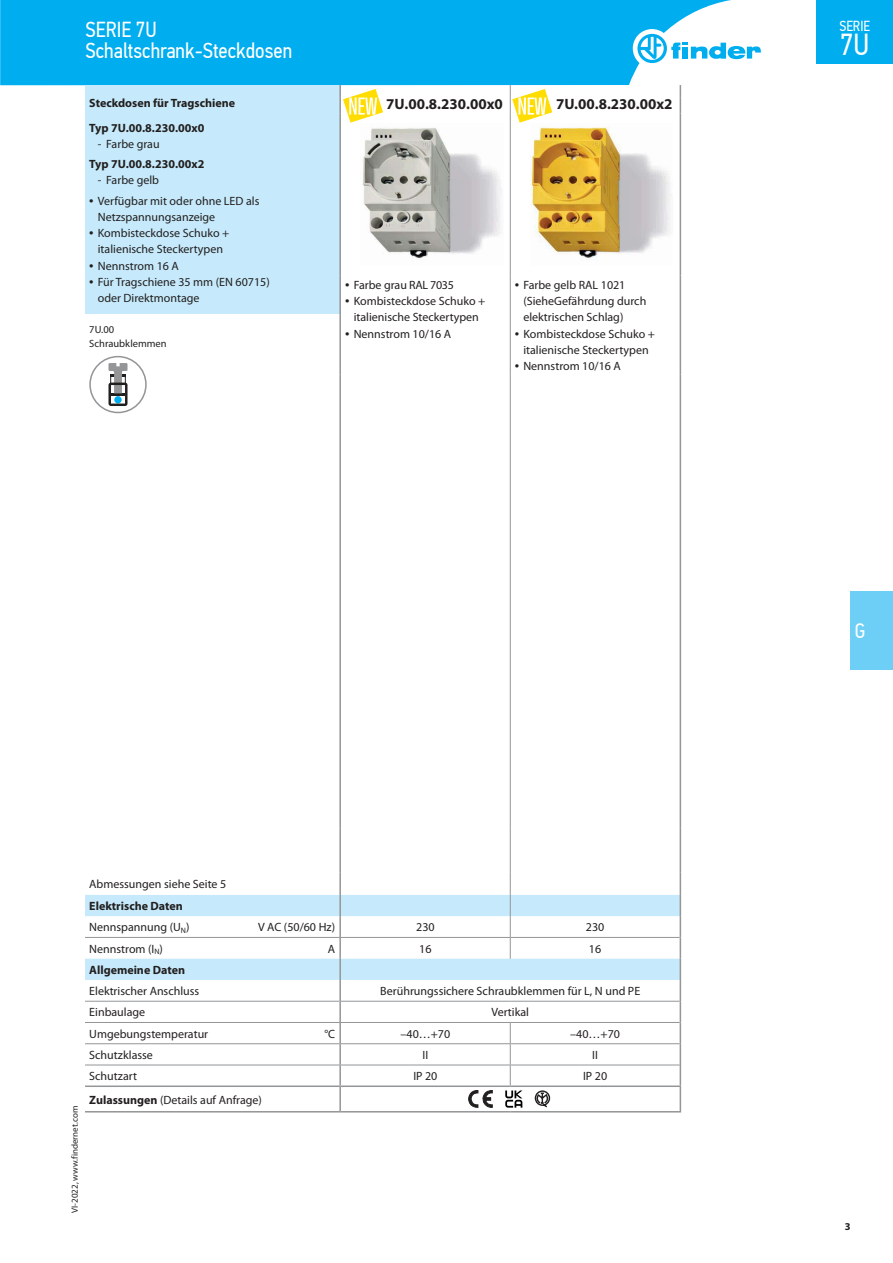
<style>
.page{position:relative;width:893px;height:1263px;background:#fff}
.page>*{position:absolute;margin:0;border:0;box-sizing:border-box;transform-origin:0 0}
.t1{font:30.3px "PF Din Text Cond Pro";color:#fff}
.t2{font:21.75px/21px "PF Din Text Cond Pro";color:#fff}
.t3{font:21px "PF Din Text Cond Pro";color:#fff}
.t4{font:700 15px "Myriad Pro";color:#221f1f}
.t5{font:14.55px "PF Din Text Cond Pro";color:#fff}
.t6{font:12px/16.2px "Myriad Pro";color:#221f1f}
.t7{font:700 12px/24.8px "Myriad Pro";color:#221f1f}
.t8{font:10.5px/14.2px "Myriad Pro";color:#221f1f}
.t9{font:700 10.5px "Myriad Pro";color:#221f1f}
.t10{font:9px "Myriad Pro";color:#221f1f}
.s1{font-size:15.75px}
.s2{font-weight:400}
.s3{font-weight:700}
</style>
<div class="page">
<div style="left:850px;top:591px;width:43px;height:79px;background:#6dcff6"></div>
<div style="left:0;top:0;width:731px;height:85px;background:#00adef"></div>
<div style="left:633px;top:29px;width:38px;height:39px;background:#fff;border-radius:50%"></div>
<svg style="left:637px;top:34px;width:124px;height:29px"></svg>
<div style="left:816px;top:0;width:77px;height:64px;background:#00adef"></div>
<div style="left:85px;top:85px;width:255px;height:229px;background:#c6eafb"></div>
<svg style="left:85px;top:895px;width:595px;height:85px;fill:#c8eafb"></svg>
<hr style="left:339px;top:959px;width:2px;height:21px;background:#939597">
<hr style="left:85px;top:1001px;width:254px;height:1px;background:#939597">
<hr style="left:341px;top:1001px;width:169px;height:1px;background:#939597">
<hr style="left:510px;top:1001px;width:170px;height:1px;background:#939597">
<hr style="left:339px;top:374px;width:2px;height:455px;background:#939597">
<hr style="left:339px;top:829px;width:2px;height:44px;background:#939597">
<hr style="left:339px;top:873px;width:2px;height:22px;background:#939597">
<hr style="left:510px;top:374px;width:1px;height:455px;background:#939597">
<hr style="left:510px;top:829px;width:1px;height:44px;background:#939597">
<hr style="left:680px;top:374px;width:1px;height:455px;background:#939597">
<hr style="left:680px;top:829px;width:1px;height:44px;background:#939597">
<hr style="left:85px;top:1022px;width:255px;height:1px;background:#939597">
<hr style="left:85px;top:1043px;width:255px;height:1px;background:#939597">
<hr style="left:85px;top:1065px;width:255px;height:1px;background:#939597">
<svg style="left:680px;top:85px;width:1px;height:28px"></svg>
<hr style="left:680px;top:113px;width:1px;height:163px;background:#939597">
<hr style="left:680px;top:276px;width:1px;height:98px;background:#939597">
<hr style="left:339px;top:113px;width:2px;height:163px;background:#939597">
<hr style="left:339px;top:276px;width:2px;height:98px;background:#939597">
<hr style="left:339px;top:895px;width:2px;height:21px;background:#939597">
<hr style="left:339px;top:916px;width:2px;height:21px;background:#939597">
<hr style="left:85px;top:937px;width:255px;height:1px;background:#939597">
<hr style="left:339px;top:938px;width:2px;height:21px;background:#939597">
<hr style="left:339px;top:980px;width:2px;height:21px;background:#939597">
<hr style="left:339px;top:1001px;width:2px;height:21px;background:#939597">
<hr style="left:339px;top:1023px;width:2px;height:20px;background:#939597">
<hr style="left:339px;top:1044px;width:2px;height:21px;background:#939597">
<hr style="left:339px;top:1065px;width:2px;height:20px;background:#939597">
<hr style="left:339px;top:1087px;width:2px;height:24px;background:#939597">
<hr style="left:340px;top:937px;width:170px;height:1px;background:#939597">
<hr style="left:510px;top:937px;width:170px;height:1px;background:#939597">
<svg style="left:510px;top:873px;width:1px;height:86px"></svg>
<hr style="left:340px;top:1022px;width:170px;height:1px;background:#939597">
<hr style="left:510px;top:1022px;width:170px;height:1px;background:#939597">
<hr style="left:340px;top:1043px;width:170px;height:1px;background:#939597">
<hr style="left:510px;top:1043px;width:170px;height:1px;background:#939597">
<hr style="left:340px;top:1065px;width:170px;height:1px;background:#939597">
<hr style="left:510px;top:1065px;width:170px;height:1px;background:#939597">
<svg style="left:680px;top:873px;width:1px;height:238px"></svg>
<hr style="left:85px;top:1085px;width:255px;height:2px;background:#939597">
<hr style="left:340px;top:1085px;width:170px;height:2px;background:#939597">
<hr style="left:510px;top:1085px;width:171px;height:2px;background:#939597">
<hr style="left:85px;top:1111px;width:255px;height:1px;background:#939597">
<hr style="left:340px;top:1111px;width:170px;height:1px;background:#939597">
<hr style="left:510px;top:1111px;width:171px;height:1px;background:#939597">
<hr style="left:510px;top:113px;width:1px;height:163px;background:#939597">
<hr style="left:510px;top:276px;width:1px;height:98px;background:#939597">
<div style="left:89px;top:356px;width:58px;height:57px;border:2px solid #939597;border-radius:50%"></div>
<svg style="left:108px;top:363px;width:20px;height:43px"></svg>
<img style="left:362px;top:128px;width:140px;height:131px">
<img style="left:530px;top:127px;width:141px;height:131px">
<svg style="left:505px;top:1023px;width:17px;height:85px"></svg>
<svg style="left:469px;top:1090px;width:23px;height:17px"></svg>
<svg style="left:535px;top:1090px;width:15px;height:17px"></svg>
<svg style="left:510px;top:85px;width:42px;height:37px"></svg>
<svg style="left:339px;top:85px;width:44px;height:37px"></svg>
<h2 class="t2" style="left:85px;top:19px;width:208px">SERIE 7U<br>Schaltschrank-Steckdosen</h2>
<p class="t7" style="left:89px;top:91px;width:147px">Steckdosen für Tragschiene<br>Typ 7U.00.8.230.00x0</p>
<p class="t6" style="left:98px;top:137px;width:63px">- Farbe grau</p>
<p class="t7" style="left:89px;top:153px;width:117px">Typ 7U.00.8.230.00x2</p>
<p class="t6" style="left:98px;top:173px;width:63px">- Farbe gelb</p>
<p class="t6" style="left:98px;top:194px;width:163px;text-indent:-9px"><span class="s1">•</span> Verfügbar mit oder ohne LED als<br>Netzspannungsanzeige</p>
<p class="t6" style="left:89px;top:226px;width:142px;text-align:center"><span class="s1">•</span> Kombisteckdose Schuko + italienische Steckertypen</p>
<p class="t6" style="left:89px;top:258px;width:91px"><span class="s1">•</span> Nennstrom 16 A</p>
<p class="t6" style="left:98px;top:275px;width:173px;text-indent:-9px"><span class="s1">•</span> Für Tragschiene 35 mm (EN 60715) oder Direktmontage</p>
<p class="t8" style="left:89px;top:323px;width:79px">7U.00<br>Schraubklemmen</p>
<p class="t4" style="left:386px;top:98px;width:118px">7U.00.8.230.00x0</p>
<p class="t4" style="left:556px;top:98px;width:118px">7U.00.8.230.00x2</p>
<p class="t6" style="left:345px;top:278px;width:110px"><span class="s1">•</span> Farbe grau RAL 7035</p>
<p class="t6" style="left:345px;top:294px;width:142px;text-align:center"><span class="s1">•</span> Kombisteckdose Schuko + italienische Steckertypen</p>
<p class="t6" style="left:345px;top:326px;width:108px"><span class="s1">•</span> Nennstrom 10/16 A</p>
<p class="t6" style="left:523px;top:278px;width:124px;text-indent:-9px"><span class="s1">•</span> Farbe gelb RAL 1021 (SieheGefährdung durch elektrischen Schlag)</p>
<p class="t6" style="left:515px;top:326px;width:142px;text-align:center"><span class="s1">•</span> Kombisteckdose Schuko + italienische Steckertypen</p>
<p class="t6" style="left:515px;top:359px;width:108px"><span class="s1">•</span> Nennstrom 10/16 A</p>
<p class="t10" style="left:71px;top:1213px;width:108px;rotate:-90deg">VI-2022, www.findernet.com</p>
<p class="t6" style="left:89px;top:877px;width:139px">Abmessungen siehe Seite 5</p>
<p class="t7" style="left:89px;top:896px;width:102px;line-height:21.3px">Elektrische Daten<br><span class="s2">Nennspannung (U</span><sub>N</sub><span class="s2">)</span></p>
<p class="t6" style="left:258px;top:920px;width:79px">V AC (50/60 Hz)</p>
<p class="t6" style="left:416px;top:920px;width:20px">230</p>
<p class="t6" style="left:586px;top:920px;width:20px">230</p>
<p class="t6" style="left:89px;top:941px;width:75px">Nennstrom (I<sub>N</sub>)</p>
<p class="t6" style="left:328px;top:941px;width:9px">A</p>
<p class="t6" style="left:419px;top:941px;width:14px">16</p>
<p class="t6" style="left:589px;top:941px;width:14px">16</p>
<p class="t7" style="left:89px;top:958px;width:97px">Allgemeine Daten</p>
<p class="t6" style="left:89px;top:984px;width:112px">Elektrischer Anschluss</p>
<p class="t6" style="left:380px;top:984px;width:261px">Berührungssichere Schraubklemmen für L, N und PE</p>
<p class="t6" style="left:89px;top:1005px;width:57px">Einbaulage</p>
<p class="t6" style="left:491px;top:1005px;width:39px">Vertikal</p>
<p class="t6" style="left:89px;top:1026px;width:120px">Umgebungstemperatur</p>
<p class="t6" style="left:324px;top:1026px;width:12px">°C</p>
<p class="t6" style="left:400px;top:1026px;width:51px">–40…+70</p>
<p class="t6" style="left:570px;top:1026px;width:51px">–40…+70</p>
<p class="t6" style="left:89px;top:1048px;width:65px">Schutzklasse</p>
<p class="t6" style="left:423px;top:1048px;width:7px">II</p>
<p class="t6" style="left:592px;top:1048px;width:7px">II</p>
<p class="t6" style="left:89px;top:1069px;width:49px">Schutzart</p>
<p class="t6" style="left:413px;top:1069px;width:26px">IP 20</p>
<p class="t6" style="left:583px;top:1069px;width:26px">IP 20</p>
<p class="t6" style="left:89px;top:1092px;width:174px"><span class="s3">Zulassungen</span> (Details auf Anfrage)</p>
<p class="t5" style="left:839px;top:18px;width:32px">SERIE</p>
<h1 class="t1" style="left:840px;top:27px;width:31px">7U</h1>
<h3 class="t3" style="left:855px;top:619px;width:12px">G</h3>
<p class="t9" style="left:845px;top:1222px;width:7px">3</p>
</div>
